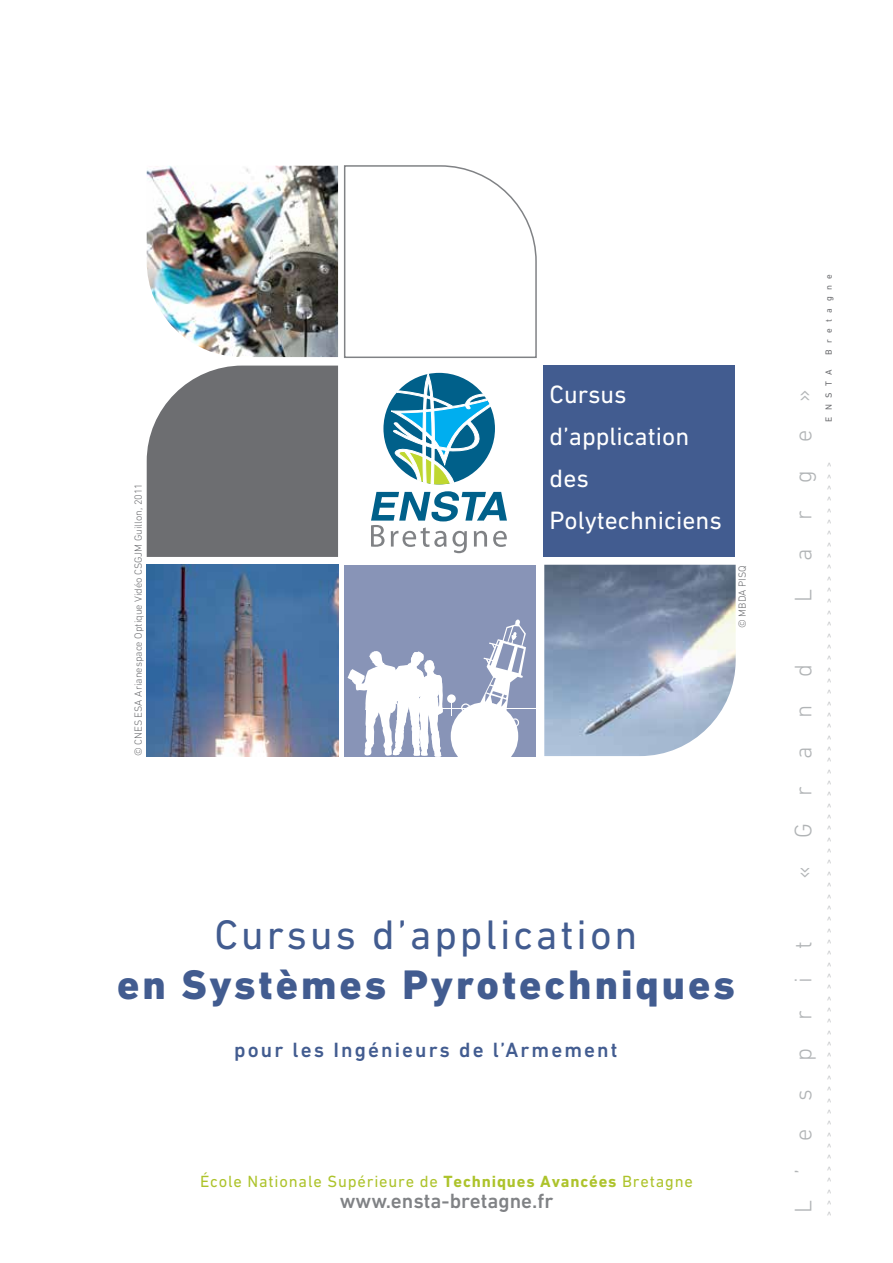
<style>
.page{position:relative;width:893px;height:1263px;background:#fff}
.page>*{position:absolute;margin:0;border:0;box-sizing:border-box;transform-origin:0 0}
.t1{font:800 42px "DIN Next LT Pro";letter-spacing:.07em;color:#425c90}
.t2{font:42px "DIN Next LT Pro";letter-spacing:.07em;color:#425c90}
.t3{font:25.5px/42px "DIN Next LT Pro";color:#fff}
.t4{font:300 24.3px "DIN Next LT Pro";letter-spacing:1.15em;color:#b1b4b6}
.t5{font:500 21px "DIN Next LT Pro";letter-spacing:.1em;color:#425c90}
.t6{font:500 21px "DIN Next LT Pro";color:#808285}
.t7{font:16.5px "DIN Next LT Pro";letter-spacing:.05em;color:#adc32b}
.t8{font:300 10.5px "DIN Next LT Pro";color:#6d6e71}
.t9{font:9.15px "DIN Next LT Pro";color:#c0c2c4}
.t10{font:9.15px "DIN Next LT Pro";letter-spacing:.7em;color:#6d6e71}
.s1{font-weight:700}
</style>
<div class="page">
<img style="left:147px;top:166px;width:191px;height:191px">
<div style="left:147px;top:366px;width:191px;height:191px;background:#6d6e71"></div>
<img style="left:147px;top:565px;width:191px;height:191px">
<img style="left:544px;top:565px;width:192px;height:191px">
<div style="left:345px;top:565px;width:191px;height:191px;background:#8894b7"></div>
<svg style="left:344px;top:165px;width:193px;height:193px"></svg>
<div style="left:543px;top:366px;width:191px;height:191px;background:#425c90"></div>
<div style="left:447px;top:694px;width:9px;height:9px;background:#fff;border-radius:50%"></div>
<div style="left:451px;top:702px;width:67px;height:68px;background:#fff;border-radius:50%"></div>
<hr style="left:429px;top:708px;width:108px;height:1px;background:#fff">
<svg style="left:461px;top:703px;width:9px;height:8px"></svg>
<svg style="left:479px;top:619px;width:47px;height:107px"></svg>
<svg style="left:347px;top:651px;width:96px;height:106px"></svg>
<svg style="left:371px;top:491px;width:136px;height:62px"></svg>
<div style="left:383px;top:373px;width:112px;height:111px;background:#00608a;border-radius:50%"></div>
<svg style="left:391px;top:374px;width:99px;height:111px"></svg>
<p class="t8" style="left:132px;top:756px;width:275px;rotate:-90deg">© CNES ESA Arianespace Optique Vidéo CSGJM Guillon, 2011</p>
<h2 class="t3" style="left:550px;top:373px;width:174px">Cursus d’application des<br>Polytechniciens</h2>
<p class="t8" style="left:736px;top:628px;width:64px;rotate:-90deg">© MBDA PISQ</p>
<h1 class="t2" style="left:214px;top:910px;width:425px">Cursus d’application</h1>
<h1 class="t1" style="left:117px;top:960px;width:619px">en Systèmes Pyrotechniques</h1>
<h3 class="t5" style="left:234px;top:1037px;width:385px">pour les Ingénieurs de l’Armement</h3>
<h3 class="t7" style="left:200px;top:1172px;width:494px">école Nationale Supérieure de <span class="s1">Techniques Avancées</span> Bretagne</h3>
<h3 class="t6" style="left:340px;top:1188px;width:215px">www.ensta-bretagne.fr</h3>
<h3 class="t4" style="left:789px;top:602px;width:214px;rotate:-90deg">Large»</h3>
<h3 class="t4" style="left:789px;top:879px;width:217px;rotate:-90deg">«Grand</h3>
<h3 class="t4" style="left:789px;top:1213px;width:273px;rotate:-90deg">L’esprit</h3>
<p class="t10" style="left:823px;top:355px;width:82px;rotate:-90deg">Bretagne</p>
<p class="t10" style="left:823px;top:422px;width:53px;rotate:-90deg">ENSTA</p>
<p class="t9" style="left:823px;top:1216px;width:755px;rotate:-90deg">&gt;&gt;&gt;&gt;&gt;&gt;&gt;&gt;&gt;&gt;&gt;&gt;&gt;&gt;&gt;&gt;&gt;&gt;&gt;&gt;&gt;&gt;&gt;&gt;&gt;&gt;&gt;&gt;&gt;&gt;&gt;&gt;&gt;&gt;&gt;&gt;&gt;&gt;&gt;&gt;&gt;&gt;&gt;&gt;&gt;&gt;&gt;&gt;&gt;&gt;&gt;&gt;&gt;&gt;&gt;&gt;&gt;&gt;&gt;&gt;&gt;&gt;&gt;&gt;&gt;&gt;&gt;</p>
</div>
